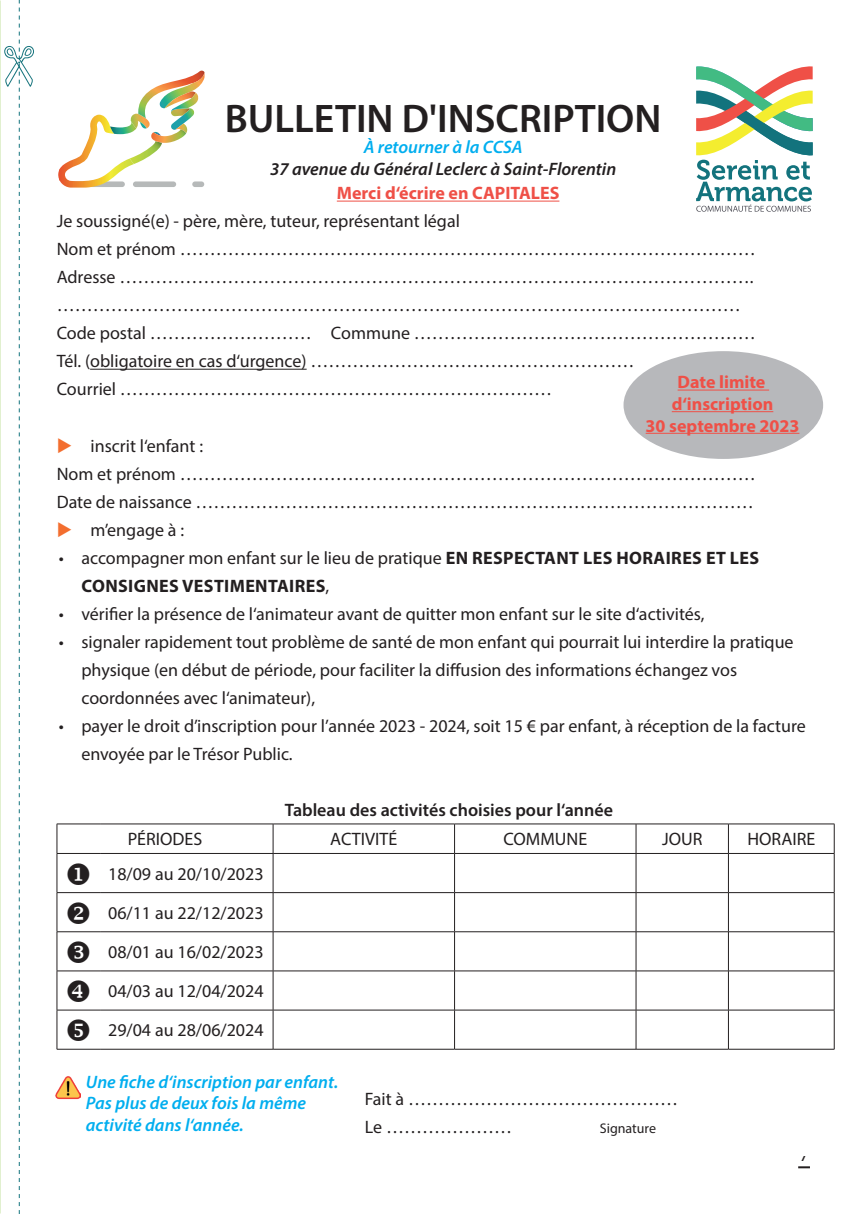
<style>
.page{position:relative;width:862px;height:1214px;background:#fff}
.page>*{position:absolute;margin:0;border:0;box-sizing:border-box;transform-origin:0 0}
.t1{font:600 40px "Myriad Pro";color:#231f20}
.t2{font:20px "Montserrat";color:#231f20}
.t3{font:18px/28px "Myriad Pro";color:#231f20}
.t4{font:700 18px/28px "Myriad Pro";letter-spacing:.02em;color:#231f20}
.t5{font:italic 600 18px/21.6px "Myriad Pro";color:#00aeef}
.t6{font:700 18px/21.6px "Myriad Pro";color:#ef5047;text-align:center}
.t7{font:italic 600 18px "Myriad Pro";color:#231f20}
.t8{font:600 18px "Myriad Pro";color:#231f20}
.t9{font:14px "Myriad Pro";color:#231f20}
.s1{color:#f36e2f}
.s2{font-weight:400}
</style>
<div class="page">
<svg style="left:4px;top:0;width:30px;height:1213px"></svg>
<svg style="left:798px;top:1166px;width:12px;height:2px"></svg>
<hr style="left:337px;top:201px;width:222px;height:1px;background:#ef5047">
<hr style="left:90px;top:369px;width:217px;height:1px;background:#231f20">
<hr style="left:57px;top:823px;width:43px;height:1px;background:#231f20">
<svg style="left:57px;top:824px;width:1px;height:29px"></svg>
<hr style="left:100px;top:823px;width:173px;height:1px;background:#231f20">
<hr style="left:273px;top:823px;width:181px;height:1px;background:#231f20">
<svg style="left:273px;top:824px;width:1px;height:29px"></svg>
<hr style="left:454px;top:823px;width:182px;height:1px;background:#231f20">
<svg style="left:454px;top:824px;width:1px;height:29px"></svg>
<hr style="left:636px;top:823px;width:92px;height:1px;background:#231f20">
<svg style="left:636px;top:824px;width:1px;height:29px"></svg>
<hr style="left:728px;top:823px;width:106px;height:1px;background:#231f20">
<svg style="left:728px;top:824px;width:1px;height:29px"></svg>
<svg style="left:834px;top:824px;width:1px;height:29px"></svg>
<hr style="left:57px;top:853px;width:43px;height:1px;background:#231f20">
<hr style="left:57px;top:853px;width:1px;height:39px;background:#231f20">
<hr style="left:100px;top:853px;width:173px;height:1px;background:#231f20">
<hr style="left:273px;top:853px;width:181px;height:1px;background:#231f20">
<hr style="left:273px;top:853px;width:1px;height:39px;background:#231f20">
<hr style="left:454px;top:853px;width:182px;height:1px;background:#231f20">
<hr style="left:454px;top:853px;width:1px;height:39px;background:#231f20">
<hr style="left:636px;top:853px;width:92px;height:1px;background:#231f20">
<hr style="left:636px;top:853px;width:1px;height:39px;background:#231f20">
<hr style="left:728px;top:853px;width:106px;height:1px;background:#231f20">
<hr style="left:728px;top:853px;width:1px;height:39px;background:#231f20">
<hr style="left:834px;top:853px;width:1px;height:39px;background:#231f20">
<hr style="left:57px;top:892px;width:43px;height:1px;background:#231f20">
<hr style="left:57px;top:892px;width:1px;height:39px;background:#231f20">
<hr style="left:100px;top:892px;width:173px;height:1px;background:#231f20">
<hr style="left:273px;top:892px;width:181px;height:1px;background:#231f20">
<hr style="left:273px;top:892px;width:1px;height:39px;background:#231f20">
<hr style="left:454px;top:892px;width:182px;height:1px;background:#231f20">
<hr style="left:454px;top:892px;width:1px;height:39px;background:#231f20">
<hr style="left:636px;top:892px;width:92px;height:1px;background:#231f20">
<hr style="left:636px;top:892px;width:1px;height:39px;background:#231f20">
<hr style="left:728px;top:892px;width:106px;height:1px;background:#231f20">
<hr style="left:728px;top:892px;width:1px;height:39px;background:#231f20">
<hr style="left:834px;top:892px;width:1px;height:39px;background:#231f20">
<hr style="left:57px;top:931px;width:43px;height:1px;background:#231f20">
<hr style="left:57px;top:931px;width:1px;height:39px;background:#231f20">
<hr style="left:100px;top:931px;width:173px;height:1px;background:#231f20">
<hr style="left:273px;top:931px;width:181px;height:1px;background:#231f20">
<hr style="left:273px;top:931px;width:1px;height:39px;background:#231f20">
<hr style="left:454px;top:931px;width:182px;height:1px;background:#231f20">
<hr style="left:454px;top:931px;width:1px;height:39px;background:#231f20">
<hr style="left:636px;top:931px;width:92px;height:1px;background:#231f20">
<hr style="left:636px;top:931px;width:1px;height:39px;background:#231f20">
<hr style="left:728px;top:931px;width:106px;height:1px;background:#231f20">
<hr style="left:728px;top:931px;width:1px;height:39px;background:#231f20">
<hr style="left:834px;top:931px;width:1px;height:39px;background:#231f20">
<hr style="left:57px;top:970px;width:43px;height:1px;background:#231f20">
<hr style="left:57px;top:971px;width:1px;height:38px;background:#231f20">
<hr style="left:100px;top:970px;width:173px;height:1px;background:#231f20">
<hr style="left:273px;top:970px;width:181px;height:1px;background:#231f20">
<hr style="left:273px;top:971px;width:1px;height:38px;background:#231f20">
<hr style="left:454px;top:970px;width:182px;height:1px;background:#231f20">
<hr style="left:454px;top:971px;width:1px;height:38px;background:#231f20">
<hr style="left:636px;top:970px;width:92px;height:1px;background:#231f20">
<hr style="left:636px;top:971px;width:1px;height:38px;background:#231f20">
<hr style="left:728px;top:970px;width:106px;height:1px;background:#231f20">
<hr style="left:728px;top:971px;width:1px;height:38px;background:#231f20">
<hr style="left:834px;top:971px;width:1px;height:38px;background:#231f20">
<hr style="left:57px;top:1009px;width:43px;height:1px;background:#231f20">
<hr style="left:57px;top:1010px;width:1px;height:38px;background:#231f20">
<hr style="left:100px;top:1009px;width:173px;height:1px;background:#231f20">
<hr style="left:273px;top:1009px;width:181px;height:1px;background:#231f20">
<hr style="left:273px;top:1010px;width:1px;height:38px;background:#231f20">
<hr style="left:454px;top:1009px;width:182px;height:1px;background:#231f20">
<hr style="left:454px;top:1010px;width:1px;height:38px;background:#231f20">
<hr style="left:636px;top:1009px;width:92px;height:1px;background:#231f20">
<hr style="left:636px;top:1010px;width:1px;height:38px;background:#231f20">
<hr style="left:728px;top:1009px;width:106px;height:1px;background:#231f20">
<hr style="left:728px;top:1010px;width:1px;height:38px;background:#231f20">
<hr style="left:834px;top:1010px;width:1px;height:38px;background:#231f20">
<hr style="left:57px;top:1048px;width:43px;height:1px;background:#231f20">
<hr style="left:100px;top:1048px;width:173px;height:1px;background:#231f20">
<hr style="left:273px;top:1048px;width:181px;height:1px;background:#231f20">
<hr style="left:454px;top:1048px;width:182px;height:1px;background:#231f20">
<hr style="left:636px;top:1048px;width:92px;height:1px;background:#231f20">
<hr style="left:728px;top:1048px;width:106px;height:1px;background:#231f20">
<img style="left:55px;top:1076px;width:25px;height:24px">
<svg style="left:696px;top:66px;width:116px;height:146px"></svg>
<svg style="left:58px;top:72px;width:146px;height:115px"></svg>
<div style="left:623px;top:351px;width:200px;height:108px;background:#b7b8bb;border-radius:50%"></div>
<hr style="left:677px;top:389px;width:92px;height:1px;background:#ef5047">
<hr style="left:672px;top:411px;width:101px;height:1px;background:#ef5047">
<hr style="left:645px;top:433px;width:154px;height:1px;background:#ef5047">
<h1 class="t1" style="left:225px;top:93px;width:438px">BULLETIN D'INSCRIPTION</h1>
<p class="t5" style="left:364px;top:136px;width:160px">À retourner à la CCSA</p>
<p class="t7" style="left:270px;top:158px;width:348px">37 avenue du Général Leclerc à Saint-Florentin</p>
<p class="t6" style="left:337px;top:182px;width:224px">Merci d‘écrire en CAPITALES</p>
<p class="t3" style="left:57px;top:207px;width:701px">Je soussigné(e) - père, mère, tuteur, représentant légal<br>Nom et prénom …………………………………………………………………………………… Adresse ……………………………………………………………………………………………. …………………………………………………………………………………………………… Code postal ……………………… Commune ………………………………………………… Tél. (obligatoire en cas d‘urgence) ………………………………………………<br>Courriel ………………………………………………………………</p>
<p class="t6" style="left:645px;top:371px;width:155px">Date limite d‘inscription<br>30 septembre 2023</p>
<p class="t3" style="left:57px;top:431px;width:701px"><span class="s1">◆</span> inscrit l‘enfant :<br>Nom et prénom ……………………………………………………………………………………<br>Date de naissance …………………………………………………………………………………</p>
<p class="t3" style="left:57px;top:515px;width:129px"><span class="s1">◆</span> m’engage à :</p>
<p class="t4" style="left:82px;top:543px;width:679px;text-indent:-23px"><span class="s2">• accompagner mon enfant sur le lieu de pratique</span> EN RESPECTANT LES HORAIRES ET LES<br>CONSIGNES VESTIMENTAIRES<span class="s2">,</span></p>
<p class="t3" style="left:59px;top:599px;width:647px">• vérifier la présence de l‘animateur avant de quitter mon enfant sur le site d‘activités,</p>
<p class="t3" style="left:81px;top:627px;width:714px;text-indent:-23px">• signaler rapidement tout problème de santé de mon enfant qui pourrait lui interdire la pratique physique (en début de période, pour faciliter la diffusion des informations échangez vos coordonnées avec l‘animateur),</p>
<p class="t3" style="left:81px;top:711px;width:726px;text-indent:-23px">• payer le droit d’inscription pour l’année 2023 - 2024, soit 15 € par enfant, à réception de la facture envoyée par le Trésor Public.</p>
<p class="t8" style="left:285px;top:798px;width:330px">Tableau des activités choisies pour l‘année</p>
<p class="t3" style="left:128px;top:825px;width:76px">PÉRIODES</p>
<p class="t3" style="left:330px;top:825px;width:69px">ACTIVITÉ</p>
<p class="t3" style="left:503px;top:825px;width:85px">COMMUNE</p>
<p class="t3" style="left:662px;top:825px;width:42px">JOUR</p>
<p class="t3" style="left:747px;top:825px;width:69px">HORAIRE</p>
<p class="t3" style="left:65px;top:859px;width:200px">◆ 18/09 au 20/10/2023</p>
<p class="t3" style="left:108px;top:892px;width:157px;line-height:39.2px;text-align:justify;text-indent:-43px">❖ 06/11 au 22/12/2023<br>08/01 au 16/02/2023<br>04/03 au 12/04/2024<br>29/04 au 28/06/2024</p>
<p class="t5" style="left:86px;top:1070px;width:254px">Une fiche d‘inscription par enfant.<br>Pas plus de deux fois la même activité dans l‘année.</p>
<p class="t3" style="left:365px;top:1084px;width:315px">Fait à ………………………………………<br>Le …………………</p>
<p class="t9" style="left:600px;top:1119px;width:58px">Signature</p>
<p class="t2" style="left:798px;top:1140px;width:13px">7</p>
</div>
